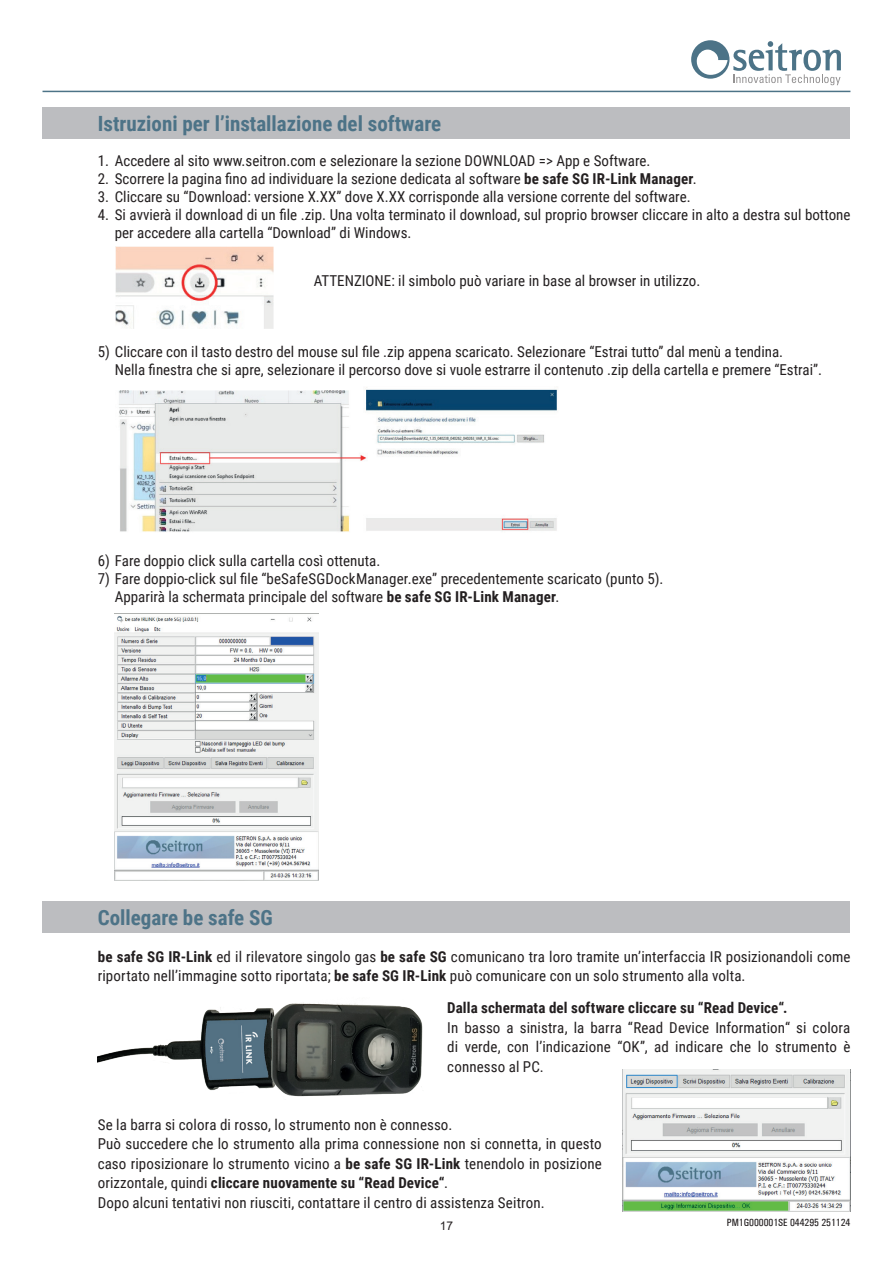
<style>
.page{position:relative;width:893px;height:1263px;background:#fff}
.page>*{position:absolute;margin:0;border:0;box-sizing:border-box;transform-origin:0 0}
.t1{font:700 21px "Roboto Condensed";color:#4d7387}
.t2{font:15px/19.5px "Roboto Condensed";color:#231f20}
.t3{font:700 15px "Roboto Condensed";letter-spacing:.01em;color:#231f20}
.t4{font:12px "Arial";color:#231f20}
.t5{font:500 condensed 10.5px "Univers";color:#231f20}
.s1{font-weight:700}
</style>
<div class="page">
<hr style="left:43px;top:91px;width:807px;height:1px;background:#4d7387">
<svg style="left:691px;top:40px;width:150px;height:45px"></svg>
<div style="left:43px;top:107px;width:807px;height:31px;background:#bcbdc0"></div>
<div style="left:43px;top:902px;width:807px;height:31px;background:#bcbdc0"></div>
<img style="left:115px;top:247px;width:159px;height:82px">
<img style="left:119px;top:387px;width:439px;height:145px">
<img style="left:114px;top:613px;width:205px;height:267px">
<img style="left:98px;top:1007px;width:174px;height:84px">
<img style="left:272px;top:1002px;width:151px;height:95px">
<img style="left:622px;top:1069px;width:228px;height:143px">
<h1 class="t1" style="left:98px;top:108px;width:345px">Istruzioni per l’installazione del software</h1>
<p class="t2" style="left:98px;top:150px;width:554px">1. Accedere al sito www.seitron.com e selezionare la sezione DOWNLOAD =&gt; App e Software.</p>
<p class="t2" style="left:98px;top:168px;width:600px">2. Scorrere la pagina fino ad individuare la sezione dedicata al software <span class="s1">be safe SG IR-Link Manager</span>.</p>
<p class="t2" style="left:98px;top:186px;width:594px">3. Cliccare su “Download: versione X.XX” dove X.XX corrisponde alla versione corrente del software.</p>
<p class="t2" style="left:115px;top:205px;width:737px;line-height:18px;text-indent:-17px">4. Si avvierà il download di un file .zip. Una volta terminato il download, sul proprio browser cliccare in alto a destra sul bottone per accedere alla cartella “Download” di Windows.</p>
<p class="t2" style="left:314px;top:271px;width:388px">ATTENZIONE: il simbolo può variare in base al browser in utilizzo.</p>
<p class="t2" style="left:115px;top:342px;width:709px;line-height:18px;text-indent:-17px">5) Cliccare con il tasto destro del mouse sul file .zip appena scaricato. Selezionare “Estrai tutto” dal menù a tendina.<br>Nella finestra che si apre, selezionare il percorso dove si vuole estrarre il contenuto .zip della cartella e premere “Estrai”.</p>
<p class="t2" style="left:98px;top:550px;width:284px">6) Fare doppio click sulla cartella così ottenuta.</p>
<p class="t2" style="left:115px;top:569px;width:550px;line-height:18px;text-indent:-17px">7) Fare doppio-click sul file “beSafeSGDockManager.exe” precedentemente scaricato (punto 5).<br>Apparirà la schermata principale del software <span class="s1">be safe SG IR-Link Manager</span>.</p>
<h1 class="t1" style="left:98px;top:903px;width:177px">Collegare be safe SG</h1>
<p class="t2" style="left:98px;top:946px;width:754px"><span class="s1">be safe SG IR-Link</span> ed il rilevatore singolo gas <span class="s1">be safe SG</span> comunicano tra loro tramite un’interfaccia IR posizionandoli come riportato nell’immagine sotto riportata; <span class="s1">be safe SG IR-Link</span> può comunicare con un solo strumento alla volta.</p>
<p class="t3" style="left:447px;top:997px;width:342px">Dalla schermata del software cliccare su “Read Device“.</p>
<p class="t2" style="left:447px;top:1017px;width:405px;text-align:justify">In basso a sinistra, la barra “Read Device Information“ si colora di verde, con l’indicazione “OK”, ad indicare che lo strumento è connesso al PC.</p>
<p class="t2" style="left:98px;top:1114px;width:506px">Se la barra si colora di rosso, lo strumento non è connesso.<br>Può succedere che lo strumento alla prima connessione non si connetta, in questo caso riposizionare lo strumento vicino a <span class="s1">be safe SG IR-Link</span> tenendolo in posizione orizzontale, quindi <span class="s1">cliccare nuovamente su “Read Device“</span>.<br>Dopo alcuni tentativi non riusciti, contattare il centro di assistenza Seitron.</p>
<p class="t4" style="left:440px;top:1217px;width:15px">17</p>
<p class="t5" style="left:727px;top:1216px;width:125px">PM1G000001SE 044295 251124</p>
</div>
